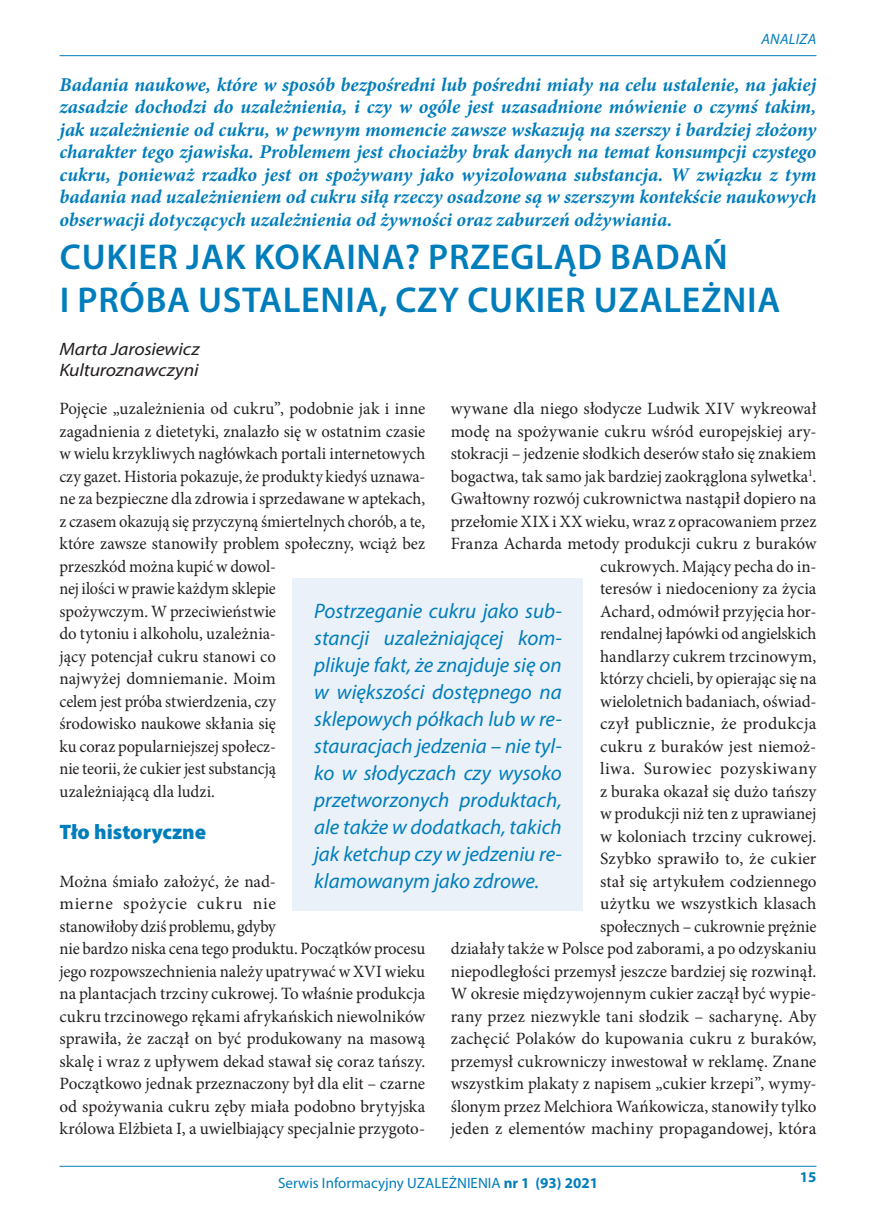
<style>
.page{position:relative;width:876px;height:1225px;background:#fff}
.page>*{position:absolute;margin:0;border:0;box-sizing:border-box;transform-origin:0 0}
.t1{font:600 36px/43.2px "Myriad Pro";letter-spacing:.02em;color:#007dbb}
.t2{font:italic 21px/27px "Myriad Pro";color:#007dbb;text-align:justify}
.t3{font:900 21px "Myriad Pro";color:#007dbb}
.t4{font:italic 700 19.5px/22.5px "Minion Pro";color:#007dbb;text-align:justify}
.t5{font:italic 18px/21.6px "Myriad Pro";letter-spacing:-.015em;color:#231f20;scale:1.1 1}
.t6{font:17.25px/22.5px "Minion Pro";color:#231f20}
.t7{font:15px "Myriad Pro";color:#007dbb}
.t8{font:italic 15px "Myriad Pro";letter-spacing:.02em;color:#007dbb}
.t9{font:700 15px "Myriad Pro";color:#007dbb}
.s1{font-weight:700}
</style>
<div class="page">
<hr style="left:60px;top:55px;width:756px;height:1px;background:#007dbb">
<hr style="left:60px;top:1166px;width:756px;height:1px;background:#007dbb">
<div style="left:293px;top:578px;width:290px;height:333px;background:#eaf1f8"></div>
<p class="t8" style="left:761px;top:30px;width:56px">Analiza</p>
<p class="t4" style="left:60px;top:73px;width:758px">Badania naukowe, które w sposób bezpośredni lub pośredni miały na celu ustalenie, na jakiej zasadzie dochodzi do uzależnienia, i czy w ogóle jest uzasadnione mówienie o czymś takim, jak uzależnienie od cukru, w pewnym momencie zawsze wskazują na szerszy i bardziej złożony charakter tego zjawiska. Problemem jest chociażby brak danych na temat konsumpcji czystego cukru, ponieważ rzadko jest on spożywany jako wyizolowana substancja. W związku z tym badania nad uzależnieniem od cukru siłą rzeczy osadzone są w szerszym kontekście naukowych obserwacji dotyczących uzależnienia od żywności oraz zaburzeń odżywiania.</p>
<h1 class="t1" style="left:60px;top:234px;width:722px">CUKIER JAK KOKAINA? PRZEGLĄD BADAŃ<br>I PRÓBA USTALENIA, CZY CUKIER UZALEŻNIA</h1>
<p class="t5" style="left:60px;top:338px;width:129px">Marta Jarosiewicz<br>Kulturoznawczyni</p>
<p class="t6" style="left:60px;top:397px;width:367px">Pojęcie „uzależnienia od cukru”, podobnie jak i inne zagadnienia z dietetyki, znalazło się w ostatnim czasie w wielu krzykliwych nagłówkach portali internetowych czy gazet. Historia pokazuje, że produkty kiedyś uznawa&shy;ne za bezpieczne dla zdrowia i sprzedawane w aptekach, z czasem okazują się przyczyną śmiertelnych chorób, a te, które zawsze stanowiły problem społeczny, wciąż bez przeszkód można kupić w dowol-<br>nej ilości w prawie każdym sklepie<br>spożywczym. W przeciwieństwie<br>do tytoniu i alkoholu, uzależnia-<br>jący potencjał cukru stanowi co<br>najwyżej domniemanie. Moim<br>celem jest próba stwierdzenia, czy<br>środowisko naukowe skłania się<br>ku coraz popularniejszej społecz-<br>nie teorii, że cukier jest substancją<br>uzależniającą dla ludzi.</p>
<p class="t3" style="left:60px;top:820px;width:148px">Tło historyczne</p>
<p class="t6" style="left:60px;top:870px;width:367px">Można śmiało założyć, że nad-<br>mierne spożycie cukru nie<br>stanowiłoby dziś problemu, gdyby<br>nie bardzo niska cena tego produktu. Początków procesu jego rozpowszechnienia należy upatrywać w XVI wieku na plantacjach trzciny cukrowej. To właśnie produkcja cukru trzcinowego rękami afrykańskich niewolników sprawiła, że zaczął on być produkowany na masową skalę i wraz z upływem dekad stawał się coraz tańszy.<br>Początkowo jednak przeznaczony był dla elit – czarne od spożywania cukru zęby miała podobno brytyjska królowa Elżbieta I, a uwielbiający specjalnie przygoto-</p>
<p class="t6" style="left:451px;top:397px;width:367px;text-align:right">wywane dla niego słodycze Ludwik XIV wykreował modę na spożywanie cukru wśród europejskiej ary&shy;stokracji – jedzenie słodkich deserów stało się znakiem bogactwa, tak samo jak bardziej zaokrąglona sylwetka<sup>1</sup>.<br>Gwałtowny rozwój cukrownictwa nastąpił dopiero na przełomie XIX i XX wieku, wraz z opracowaniem przez Franza Acharda metody produkcji cukru z buraków cukrowych. Mający pecha do in-<br>teresów i niedoceniony za życia<br>Achard, odmówił przyjęcia hor-<br>rendalnej łapówki od angielskich<br>handlarzy cukrem trzcinowym,<br>którzy chcieli, by opierając się na<br>wieloletnich badaniach, oświad-<br>czył publicznie, że produkcja<br>cukru z buraków jest niemoż-<br>liwa. Surowiec pozyskiwany<br>z buraka okazał się dużo tańszy<br>w produkcji niż ten z uprawianej<br>w koloniach trzciny cukrowej.<br>Szybko sprawiło to, że cukier<br>stał się artykułem codziennego<br>użytku we wszystkich klasach<br>społecznych – cukrownie prężnie<br>działały także w Polsce pod zaborami, a po odzyskaniu niepodległości przemysł jeszcze bardziej się rozwinął.<br>W okresie międzywojennym cukier zaczął być wypie&shy;rany przez niezwykle tani słodzik – sacharynę. Aby zachęcić Polaków do kupowania cukru z buraków, przemysł cukrowniczy inwestował w reklamę. Znane wszystkim plakaty z napisem „cukier krzepi”, wymy&shy;ślonym przez Melchiora Wańkowicza, stanowiły tylko jeden z elementów machiny propagandowej, która</p>
<p class="t2" style="left:314px;top:597px;width:249px">Postrzeganie cukru jako sub&shy;stancji uzależniającej kom&shy;plikuje fakt, że znajduje się on w większości dostępnego na sklepowych półkach lub w re&shy;stauracjach jedzenia – nie tyl&shy;ko w słodyczach czy wysoko przetworzonych produktach, ale także w dodatkach, takich jak ketchup czy w jedzeniu re&shy;klamowanym jako zdrowe.</p>
<p class="t7" style="left:278px;top:1173px;width:321px">Serwis Informacyjny UZALEŻNIENIA <span class="s1">nr 1 (93) 2021</span></p>
<p class="t9" style="left:800px;top:1167px;width:18px">15</p>
</div>
